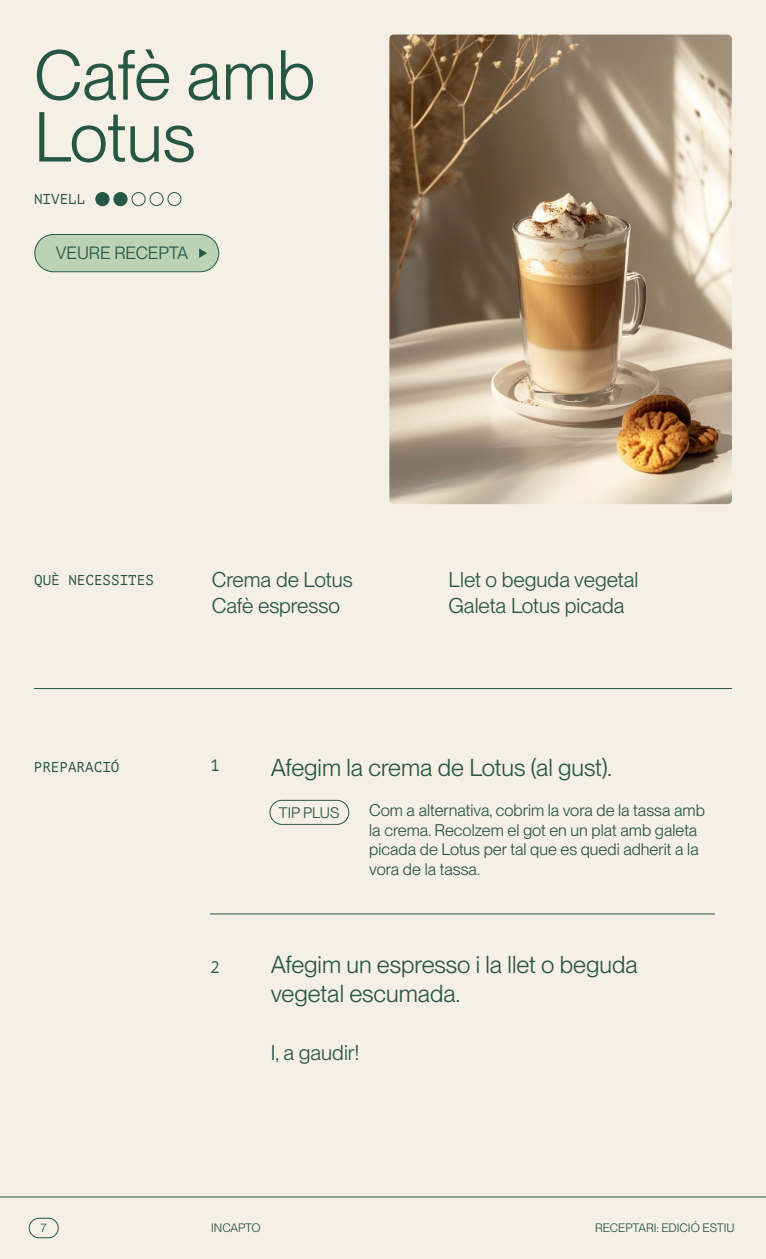
<style>
.page{position:relative;width:766px;height:1259px;background:#fff}
.page>*{position:absolute;margin:0;border:0;box-sizing:border-box;transform-origin:0 0}
.t1{font:69px/61.8px "PP Neue Montreal";color:#265744}
.t2{font:24px/28.8px "PP Neue Montreal";color:#265744}
.t3{font:21px/25.5px "PP Neue Montreal";color:#265744}
.t4{font:17.4px "PP Neue Montreal";color:#265744}
.t5{font:16.5px/19.8px "PP Neue Montreal";color:#265744}
.t6{font:16.5px "PT Mono";color:#265744}
.t7{font:15px "PP Neue Montreal";color:#265744}
.t8{font:14.25px "PT Mono";color:#265744}
.t9{font:12px "PP Neue Montreal";color:#265744}
</style>
<div class="page">
<div style="left:0;top:0;width:765px;height:1259px;background:#f6f0e4"></div>
<div style="left:29px;top:1217px;width:30px;height:21px;border:1px solid #265744;border-radius:10px"></div>
<hr style="left:0;top:1196px;width:765px;height:1px;background:#265744">
<img style="left:389px;top:35px;width:342px;height:469px">
<div style="left:96px;top:192px;width:13px;height:14px;background:#265744;border-radius:50%"></div>
<div style="left:96px;top:192px;width:13px;height:14px;border:1px solid #265744;border-radius:50%"></div>
<div style="left:114px;top:192px;width:13px;height:14px;background:#265744;border-radius:50%"></div>
<div style="left:114px;top:192px;width:13px;height:14px;border:1px solid #265744;border-radius:50%"></div>
<div style="left:131px;top:192px;width:14px;height:14px;border:1px solid #265744;border-radius:50%"></div>
<div style="left:149px;top:192px;width:14px;height:14px;border:1px solid #265744;border-radius:50%"></div>
<div style="left:167px;top:192px;width:14px;height:14px;border:1px solid #265744;border-radius:50%"></div>
<hr style="left:34px;top:688px;width:697px;height:1px;background:#265744">
<div style="left:35px;top:234px;width:184px;height:38px;background:#bbd2b5;border-radius:19px"></div>
<div style="left:34px;top:234px;width:185px;height:38px;border:1px solid #265744;border-radius:19px"></div>
<svg style="left:199px;top:248px;width:8px;height:10px"></svg>
<hr style="left:210px;top:913px;width:504px;height:1px;background:#265744">
<div style="left:269px;top:800px;width:80px;height:25px;border:1px solid #265744;border-radius:12px"></div>
<h1 class="t1" style="left:34px;top:44px;width:283px">Cafè amb<br>Lotus</h1>
<p class="t8" style="left:34px;top:191px;width:53px">NIVELL</p>
<p class="t7" style="left:48px;top:240px;width:87px">VER RECETA</p>
<p class="t4" style="left:56px;top:243px;width:134px">VEURE RECEPTA</p>
<p class="t8" style="left:34px;top:572px;width:121px">QUÈ NECESSITES</p>
<p class="t3" style="left:212px;top:567px;width:142px">Crema de Lotus<br>Cafè espresso</p>
<p class="t3" style="left:448px;top:567px;width:191px">Llet o beguda vegetal<br>Galeta Lotus picada</p>
<p class="t8" style="left:34px;top:759px;width:87px">PREPARACIÓ</p>
<p class="t6" style="left:210px;top:757px;width:11px">1</p>
<p class="t6" style="left:210px;top:959px;width:11px">2</p>
<h2 class="t2" style="left:270px;top:753px;width:342px">Afegim la crema de Lotus (al gust).</h2>
<p class="t7" style="left:279px;top:803px;width:62px">TIP PLUS</p>
<p class="t5" style="left:369px;top:800px;width:337px">Com a alternativa, cobrim la vora de la tassa amb la crema. Recolzem el got en un plat amb galeta picada de Lotus per tal que es quedi adherit a la vora de la tassa.</p>
<h2 class="t2" style="left:270px;top:950px;width:368px">Afegim un espresso i la llet o beguda vegetal escumada.</h2>
<p class="t3" style="left:271px;top:1039px;width:90px">I, a gaudir!</p>
<p class="t9" style="left:41px;top:1220px;width:8px">7</p>
<p class="t9" style="left:211px;top:1220px;width:51px">INCAPTO</p>
<p class="t9" style="left:595px;top:1220px;width:141px">RECEPTARI: EDICIÓ ESTIU</p>
</div>
